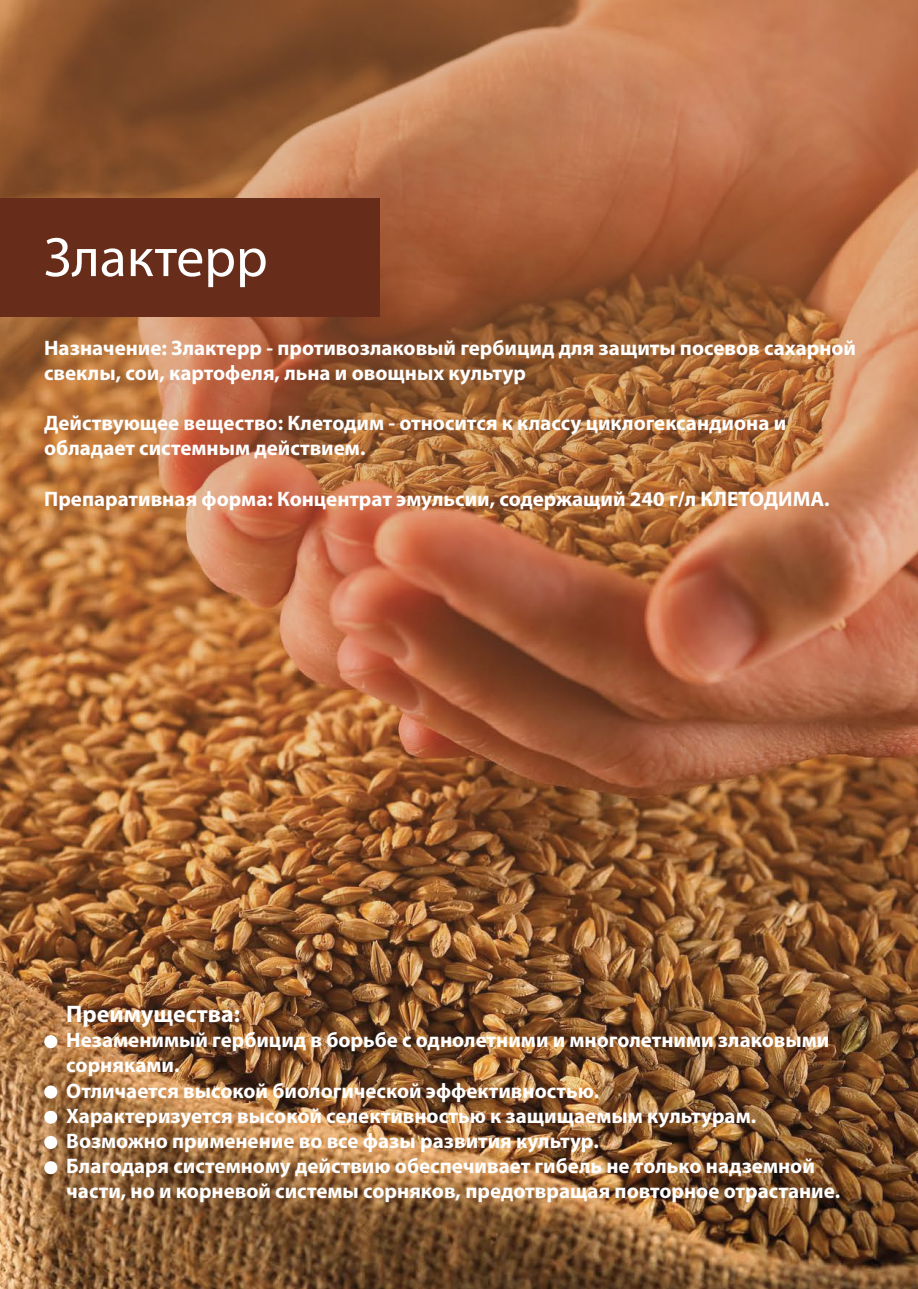
<style>
.page{position:relative;width:918px;height:1289px;background:#fff}
.page>*{position:absolute;margin:0;border:0;box-sizing:border-box;transform-origin:0 0}
.t1{font:55.8px "Myriad Pro";color:#fff}
.t2{font:700 24px "Myriad Pro";color:#fff}
.t3{font:700 21px/25.2px "Myriad Pro";color:#fff}
</style>
<div class="page">
<img style="left:0;top:0;width:918px;height:1288px">
<div style="left:0;top:199px;width:380px;height:118px;background:#682d1a"></div>
<div style="left:44px;top:1035px;width:13px;height:13px;border:8px solid #fff;border-radius:50%"></div>
<div style="left:44px;top:1085px;width:13px;height:13px;border:8px solid #fff;border-radius:50%"></div>
<div style="left:44px;top:1110px;width:13px;height:13px;border:8px solid #fff;border-radius:50%"></div>
<div style="left:44px;top:1136px;width:13px;height:13px;border:8px solid #fff;border-radius:50%"></div>
<div style="left:44px;top:1161px;width:13px;height:13px;border:8px solid #fff;border-radius:50%"></div>
<h1 class="t1" style="left:44px;top:223px;width:225px">Злактерр</h1>
<p class="t3" style="left:44px;top:334px;width:814px">Назначение: Злактерр - противозлаковый гербицид для защиты посевов сахарной свеклы, сои, картофеля, льна и овощных культур</p>
<p class="t3" style="left:44px;top:410px;width:744px">Действующее вещество: Клетодим - относится к классу циклогександиона и обладает системным действием.</p>
<p class="t3" style="left:44px;top:485px;width:787px">Препаративная форма: Концентрат эмульсии, содержащий 240 г/л КЛЕТОДИМА.</p>
<p class="t2" style="left:66px;top:998px;width:175px">Преимущества:</p>
<p class="t3" style="left:66px;top:1026px;width:765px;text-indent:-19px">• Незаменимый гербицид в борьбе с однолетними и многолетними злаковыми сорняками.</p>
<p class="t3" style="left:47px;top:1077px;width:554px">• Отличается высокой биологической эффективностью.</p>
<p class="t3" style="left:47px;top:1102px;width:711px">• Характеризуется высокой селективностью к защищаемым культурам.</p>
<p class="t3" style="left:47px;top:1127px;width:553px">• Возможно применение во все фазы развития культур.</p>
<p class="t3" style="left:66px;top:1152px;width:776px;text-indent:-19px">• Благодаря системному действию обеспечивает гибель не только надземной части, но и корневой системы сорняков, предотвращая повторное отрастание.</p>
</div>
